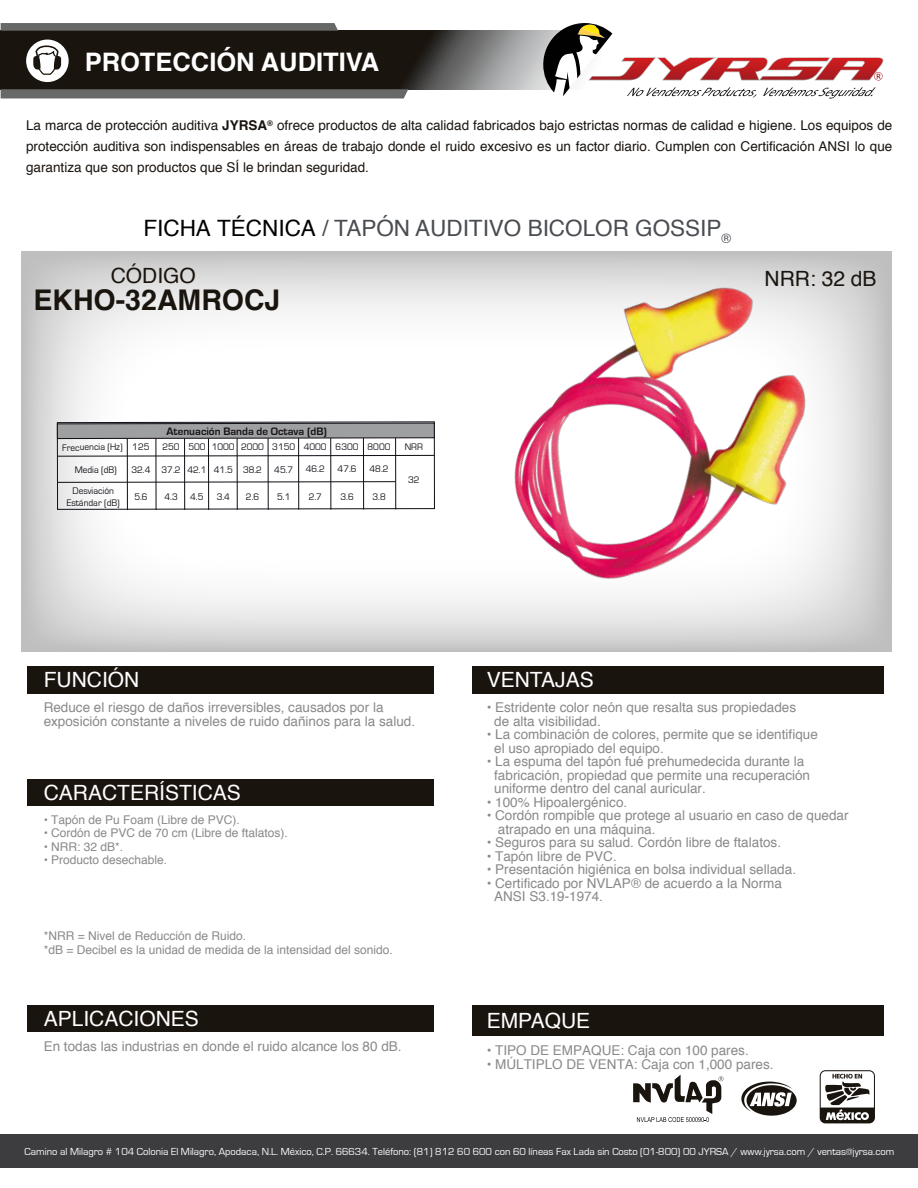
<style>
.page{position:relative;width:918px;height:1188px;background:#fff}
.page>*{position:absolute;margin:0;border:0;box-sizing:border-box;transform-origin:0 0}
.t1{font:700 28.5px "Helvetica";color:#1a140f}
.t2{font:700 25.5px "Helvetica";color:#fff}
.t3{font:22.5px "Helvetica";color:#494c51}
.t4{font:21px "Helvetica";color:#fff}
.t5{font:21px "Helvetica";color:#1a140f}
.t6{font:13.5px/13.5px "Helvetica";color:#88898a}
.t7{font:13.5px/21px "Helvetica";color:#1a140f;text-align:justify}
.t8{font:12px/13.5px "Helvetica";color:#88898a}
.t9{font:700 11.1px "Eurostile";color:#16121a}
.t10{font:10.5px "Eurostile";color:#fff}
.t11{font:9.75px/21.5px "Eurostile";color:#16121a;scale:.96 1}
.s1{font-weight:700}
.s2{color:#010101}
</style>
<div class="page">
<svg style="left:22px;top:252px;width:870px;height:400px"></svg>
<div style="left:0;top:1135px;width:918px;height:33px;background:#3d3d3f"></div>
<div style="left:27px;top:666px;width:407px;height:28px;background:#1a140f"></div>
<div style="left:472px;top:666px;width:412px;height:28px;background:#1a140f"></div>
<div style="left:472px;top:1005px;width:412px;height:30px;background:#1a140f"></div>
<div style="left:27px;top:779px;width:407px;height:27px;background:#1a140f"></div>
<div style="left:27px;top:1005px;width:407px;height:27px;background:#1a140f"></div>
<svg style="left:820px;top:1070px;width:55px;height:53px"></svg>
<svg style="left:741px;top:1082px;width:56px;height:34px"></svg>
<svg style="left:1px;top:31px;width:542px;height:58px;background:#322e2a"></svg>
<svg style="left:1px;top:23px;width:337px;height:8px;background:#666665"></svg>
<svg style="left:1px;top:89px;width:407px;height:9px;background:#666"></svg>
<svg style="left:543px;top:23px;width:341px;height:76px"></svg>
<svg style="left:26px;top:40px;width:43px;height:42px"></svg>
<img style="left:469px;top:251px;width:412px;height:401px">
<svg style="left:56px;top:421px;width:380px;height:89px"></svg>
<hr style="left:127px;top:438px;width:1px;height:72px;background:#16121a">
<hr style="left:155px;top:438px;width:2px;height:72px;background:#16121a">
<hr style="left:184px;top:438px;width:1px;height:72px;background:#16121a">
<hr style="left:208px;top:438px;width:1px;height:72px;background:#16121a">
<hr style="left:237px;top:438px;width:1px;height:72px;background:#16121a">
<hr style="left:268px;top:438px;width:1px;height:72px;background:#16121a">
<hr style="left:298px;top:438px;width:1px;height:72px;background:#16121a">
<hr style="left:395px;top:438px;width:1px;height:71px;background:#16121a">
<hr style="left:363px;top:438px;width:1px;height:72px;background:#16121a">
<hr style="left:330px;top:438px;width:1px;height:72px;background:#16121a">
<svg style="left:633px;top:1075px;width:90px;height:47px"></svg>
<h2 class="t2" style="left:85px;top:41px;width:296px">PROTECCIÓN AUDITIVA</h2>
<p class="t7" style="left:26px;top:116px;width:868px">La marca de protección auditiva <span class="s1">JYRSA</span><sup>®</sup> ofrece productos de alta calidad fabricados bajo estrictas normas de calidad e higiene. Los equipos de protección auditiva son indispensables en áreas de trabajo donde el ruido excesivo es un factor diario. Cumplen con Certificación ANSI lo que garantiza que son productos que SÍ le brindan seguridad.</p>
<h3 class="t3" style="left:143px;top:211px;width:589px"><span class="s2">FICHA TÉCNICA</span> / TAPÓN AUDITIVO BICOLOR GOSSIP<sub>®</sub></h3>
<h3 class="t5" style="left:111px;top:259px;width:87px">CÓDIGO</h3>
<h3 class="t5" style="left:765px;top:262px;width:114px">NRR: 32 dB</h3>
<h1 class="t1" style="left:33px;top:277px;width:249px">EKHO-32AMROCJ</h1>
<p class="t9" style="left:166px;top:425px;width:162px">Atenuación Banda de Octava (dB)</p>
<p class="t11" style="left:62px;top:437px;width:92px">Frecuencia (Hz) 125</p>
<p class="t11" style="left:162px;top:436px;width:107px">250 500 1000 2000</p>
<p class="t11" style="left:304px;top:436px;width:25px">4000</p>
<p class="t11" style="left:368px;top:436px;width:25px">8000</p>
<p class="t11" style="left:131px;top:459px;width:138px">32.4 37.2 42.1 41.5 38.2</p>
<p class="t11" style="left:306px;top:459px;width:21px">46.2</p>
<p class="t11" style="left:370px;top:459px;width:21px">48.2</p>
<p class="t11" style="left:134px;top:487px;width:15px">5.6</p>
<p class="t11" style="left:164px;top:487px;width:15px">4.3</p>
<p class="t11" style="left:190px;top:486px;width:15px">4.5</p>
<p class="t11" style="left:217px;top:486px;width:15px">3.4</p>
<p class="t11" style="left:246px;top:486px;width:15px">2.6</p>
<p class="t11" style="left:309px;top:486px;width:15px">2.7</p>
<p class="t11" style="left:336px;top:436px;width:25px">6300</p>
<p class="t11" style="left:338px;top:459px;width:21px">47.6</p>
<p class="t11" style="left:341px;top:486px;width:15px">3.6</p>
<p class="t11" style="left:372px;top:486px;width:15px">3.8</p>
<p class="t11" style="left:272px;top:436px;width:25px">3150</p>
<p class="t11" style="left:274px;top:459px;width:21px">45.7</p>
<p class="t11" style="left:277px;top:486px;width:15px">5.1</p>
<p class="t11" style="left:73px;top:459px;width:48px">Media (dB)<br>Desviación</p>
<p class="t11" style="left:67px;top:492px;width:57px">Estándar (dB)</p>
<p class="t11" style="left:405px;top:436px;width:20px">NRR</p>
<p class="t11" style="left:408px;top:469px;width:13px">32</p>
<h3 class="t4" style="left:44px;top:664px;width:97px">FUNCIÓN</h3>
<h3 class="t4" style="left:487px;top:664px;width:108px">VENTAJAS</h3>
<p class="t6" style="left:44px;top:701px;width:373px">Reduce el riesgo de daños irreversibles, causados por la exposición constante a niveles de ruido dañinos para la salud.</p>
<p class="t6" style="left:494px;top:701px;width:303px;text-indent:-8px">• Estridente color neón que resalta sus propiedades de alta visibilidad.</p>
<p class="t6" style="left:494px;top:728px;width:325px;text-indent:-8px">• La combinación de colores, permite que se identifique el uso apropiado del equipo.</p>
<p class="t6" style="left:494px;top:755px;width:317px;text-indent:-8px">• La espuma del tapón fué prehumedecida durante la fabricación, propiedad que permite una recuperación uniforme dentro del canal auricular.</p>
<p class="t6" style="left:487px;top:795px;width:142px">• 100% Hipoalergénico.</p>
<p class="t6" style="left:498px;top:809px;width:352px;text-indent:-11px">• Cordón rompible que protege al usuario en caso de quedar atrapado en una máquina.</p>
<p class="t6" style="left:487px;top:836px;width:296px">• Seguros para su salud. Cordón libre de ftalatos.</p>
<p class="t6" style="left:487px;top:849px;width:132px">• Tapón libre de PVC.</p>
<p class="t6" style="left:487px;top:863px;width:311px">• Presentación higiénica en bolsa individual sellada.</p>
<p class="t6" style="left:494px;top:876px;width:289px;text-indent:-8px">• Certificado por NVLAP® de acuerdo a la Norma<br>ANSI S3.19-1974.</p>
<h3 class="t4" style="left:44px;top:777px;width:199px">CARACTERÍSTICAS</h3>
<p class="t8" style="left:44px;top:813px;width:198px">• Tapón de Pu Foam (Libre de PVC).</p>
<p class="t8" style="left:44px;top:827px;width:246px">• Cordón de PVC de 70 cm (Libre de ftalatos).</p>
<p class="t8" style="left:44px;top:840px;width:81px">• NRR: 32 dB*.</p>
<p class="t8" style="left:44px;top:854px;width:125px">• Producto desechable.</p>
<p class="t8" style="left:44px;top:930px;width:351px">*NRR = Nivel de Reducción de Ruido.<br>*dB = Decibel es la unidad de medida de la intensidad del sonido.</p>
<h3 class="t4" style="left:44px;top:1002px;width:157px">APLICACIONES</h3>
<p class="t6" style="left:44px;top:1040px;width:359px">En todas las industrias en donde el ruido alcance los 80 dB.</p>
<h3 class="t4" style="left:487px;top:1004px;width:105px">EMPAQUE</h3>
<p class="t6" style="left:487px;top:1044px;width:264px">• TIPO DE EMPAQUE: Caja con 100 pares.</p>
<p class="t6" style="left:487px;top:1058px;width:288px">• MÚLTIPLO DE VENTA: Caja con 1,000 pares.</p>
<p class="t10" style="left:25px;top:1146px;width:871px">Camino al Milagro # 104 Colonia El Milagro, Apodaca, N.L. México, C.P. 66634. Teléfono: (81) 812 60 600 con 60 líneas Fax Lada sin Costo (01-800) 00 JYRSA / www.jyrsa.com / ventas@jyrsa.com</p>
</div>
